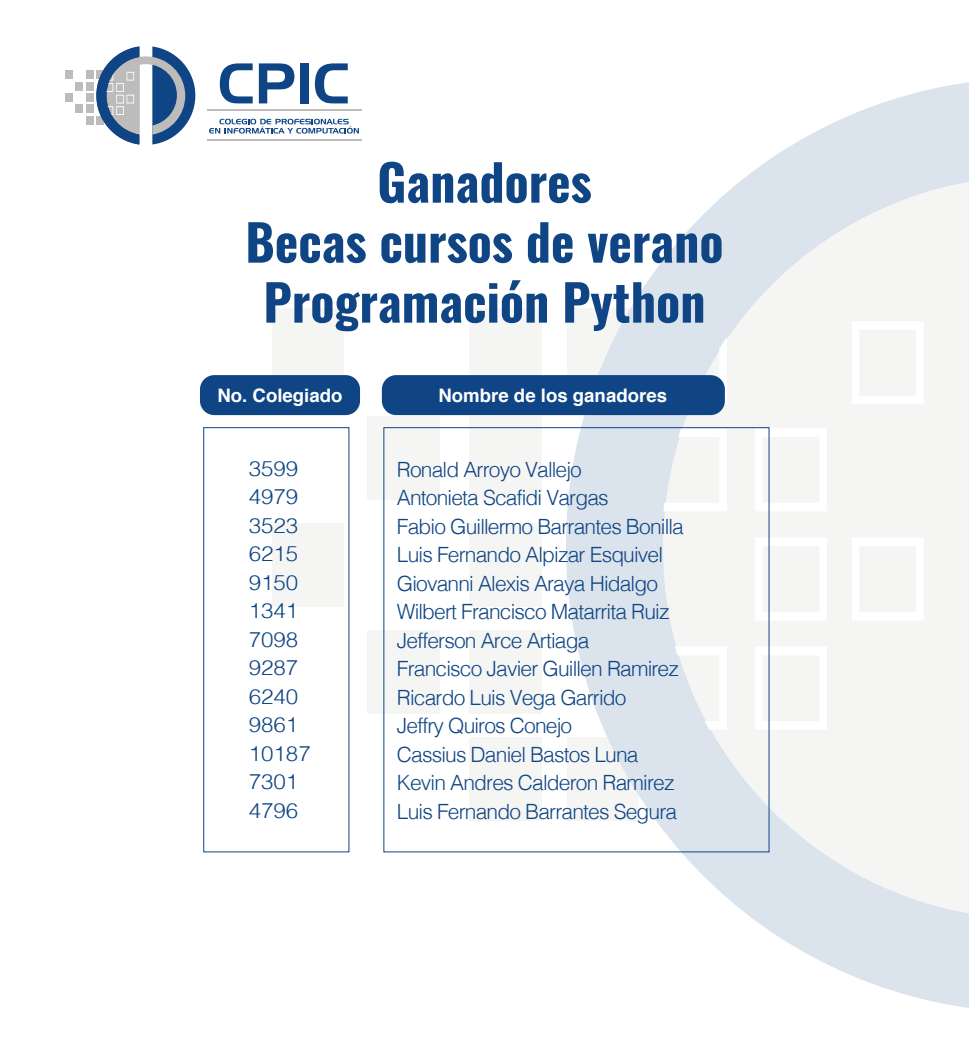
<style>
.page{position:relative;width:969px;height:1057px;background:#fff}
.page>*{position:absolute;margin:0;border:0;box-sizing:border-box;transform-origin:0 0}
.t1{font:700 49.96px/60px "Oswald";color:#0f4584;text-align:center}
.t2{font:300 21px/28.5px "Helvetica";letter-spacing:-.04em;color:#0f4584}
.t3{font:300 21px/28.5px "Helvetica";color:#0f4584;scale:1.06 1}
.t4{font:700 18.64px "Helvetica";color:#fff}
</style>
<div class="page">
<div style="left:272px;top:309px;width:72px;height:83px;background:#f5f5f4"></div>
<div style="left:272px;top:523px;width:72px;height:83px;background:#f5f5f4"></div>
<div style="left:367px;top:416px;width:73px;height:83px;background:#f5f5f4"></div>
<div style="left:367px;top:630px;width:73px;height:84px;background:#f5f5f4"></div>
<div style="left:469px;top:309px;width:72px;height:83px;background:#f5f5f4"></div>
<div style="left:469px;top:416px;width:72px;height:83px;background:#f5f5f4"></div>
<div style="left:469px;top:523px;width:72px;height:83px;background:#f5f5f4"></div>
<div style="left:469px;top:630px;width:72px;height:84px;background:#f5f5f4"></div>
<div style="left:469px;top:738px;width:72px;height:83px;background:#f5f5f4"></div>
<svg style="left:566px;top:82px;width:403px;height:926px"></svg>
<div style="left:65px;top:70px;width:8px;height:9px;background:#bebcbb"></div>
<div style="left:65px;top:93px;width:8px;height:9px;background:#bebcbb"></div>
<div style="left:75px;top:82px;width:8px;height:9px;background:#bebcbb"></div>
<div style="left:75px;top:105px;width:8px;height:8px;background:#bebcbb"></div>
<div style="left:86px;top:70px;width:8px;height:9px;background:#bebcbb"></div>
<div style="left:86px;top:82px;width:8px;height:9px;background:#bebcbb"></div>
<div style="left:86px;top:93px;width:8px;height:9px;background:#bebcbb"></div>
<div style="left:86px;top:105px;width:8px;height:8px;background:#bebcbb"></div>
<div style="left:86px;top:116px;width:8px;height:9px;background:#bebcbb"></div>
<svg style="left:96px;top:46px;width:99px;height:98px"></svg>
<hr style="left:139px;top:64px;width:1px;height:70px;background:#c4cbce">
<svg style="left:209px;top:119px;width:150px;height:15px"></svg>
<hr style="left:207px;top:109px;width:154px;height:2px;background:#bebcbb">
<hr style="left:207px;top:139px;width:154px;height:2px;background:#bebcbb">
<svg style="left:220px;top:63px;width:33px;height:40px"></svg>
<svg style="left:259px;top:63px;width:35px;height:40px"></svg>
<div style="left:300px;top:63px;width:9px;height:40px;background:#0f4584"></div>
<svg style="left:315px;top:63px;width:33px;height:40px"></svg>
<div style="left:200px;top:375px;width:160px;height:40px;background:#0f4584;border-radius:14px"></div>
<div style="left:382px;top:375px;width:343px;height:40px;background:#0f4584;border-radius:14px"></div>
<div style="left:203px;top:427px;width:146px;height:425px;border:1px solid #0f4584"></div>
<h1 class="t1" style="left:245px;top:154px;width:480px">Ganadores<br>Becas cursos de verano<br>Programación Python</h1>
<p class="t4" style="left:217px;top:381px;width:127px">No. Colegiado</p>
<p class="t4" style="left:438px;top:381px;width:230px">Nombre de los ganadores</p>
<p class="t3" style="left:249px;top:452px;width:60px">3599<br>4979<br>3523<br>6215<br>9150<br>1341<br>7098<br>9287<br>6240<br>9861<br>10187<br>7301<br>4796</p>
<p class="t2" style="left:397px;top:454px;width:289px">Ronald Arroyo Vallejo<br>Antonieta Scafidi Vargas<br>Fabio Guillermo Barrantes Bonilla<br>Luis Fernando Alpizar Esquivel<br>Giovanni Alexis Araya Hidalgo<br>Wilbert Francisco Matarrita Ruiz<br>Jefferson Arce Artiaga<br>Francisco Javier Guillen Ramirez<br>Ricardo Luis Vega Garrido<br>Jeffry Quiros Conejo<br>Cassius Daniel Bastos Luna<br>Kevin Andres Calderon Ramirez<br>Luis Fernando Barrantes Segura</p>
</div>
